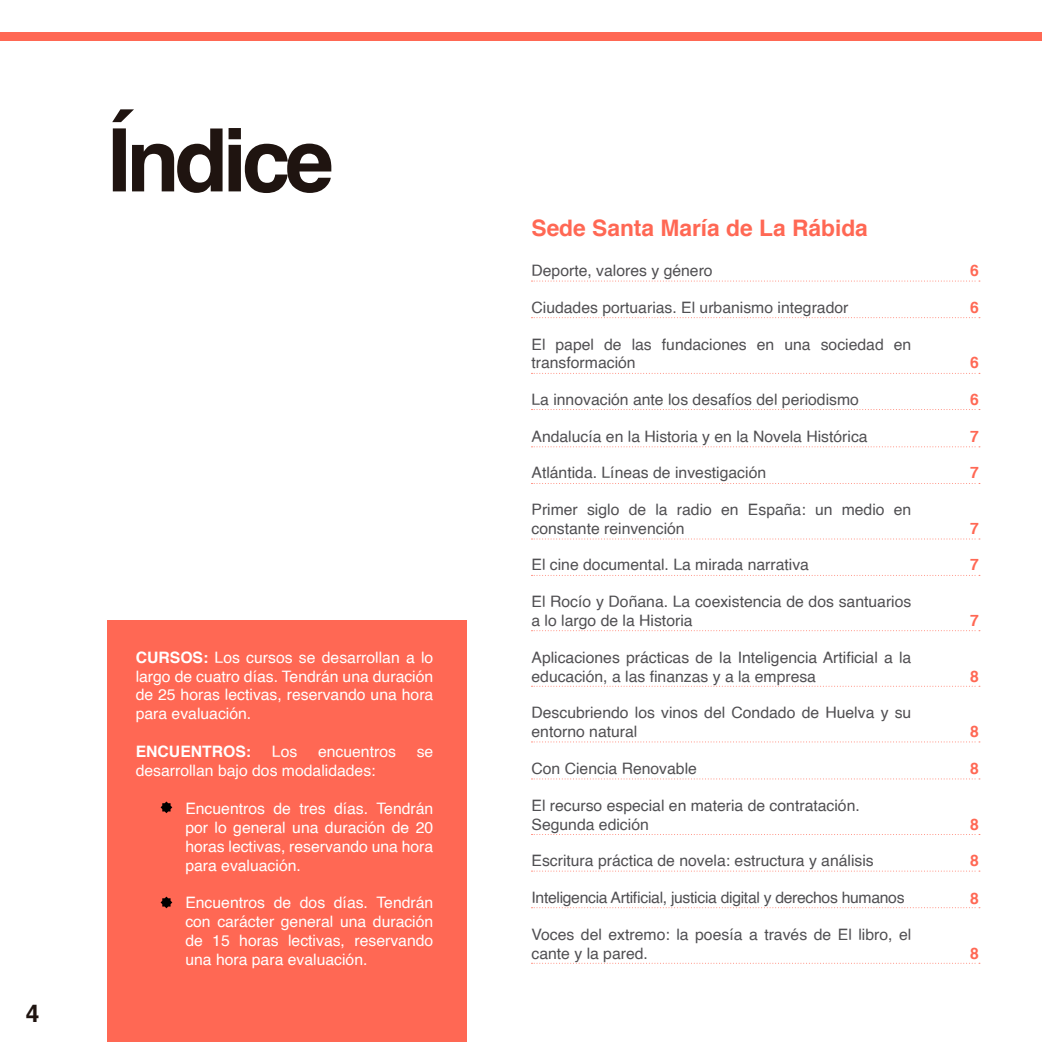
<style>
.page{position:relative;width:1042px;height:1042px;background:#fff}
.page>*{position:absolute;margin:0;border:0;box-sizing:border-box;transform-origin:0 0}
.t1{font:700 87.5px "Helvetica";letter-spacing:-.06em;color:#1f1410}
.t2{font:700 24.5px "Helvetica";color:#1f1410}
.t3{font:700 22.75px "Helvetica";color:#ff6854}
.t4{font:15.75px/18.9px "Helvetica";color:#504f52}
.t5{font:15.75px/18.9px "Helvetica";color:#fff;text-align:justify}
.t6{font:15.75px "Helvetica";letter-spacing:-.02em;color:#504f52}
.t7{font:700 15.75px "Helvetica";color:#ff6854}
.t8{font:700 15.75px "Helvetica";color:#fff}
.s1{font-weight:700}
</style>
<div class="page">
<div style="left:0;top:32px;width:1042px;height:9px;background:#ff6854"></div>
<svg style="left:531px;top:281px;width:449px;height:1px"></svg>
<svg style="left:531px;top:317px;width:449px;height:1px"></svg>
<svg style="left:531px;top:373px;width:449px;height:1px"></svg>
<svg style="left:531px;top:409px;width:449px;height:1px"></svg>
<svg style="left:531px;top:446px;width:449px;height:1px"></svg>
<svg style="left:531px;top:483px;width:449px;height:1px"></svg>
<svg style="left:531px;top:538px;width:449px;height:1px"></svg>
<svg style="left:531px;top:575px;width:449px;height:1px"></svg>
<svg style="left:531px;top:630px;width:449px;height:1px"></svg>
<svg style="left:531px;top:686px;width:449px;height:1px"></svg>
<svg style="left:531px;top:741px;width:449px;height:1px"></svg>
<svg style="left:531px;top:778px;width:449px;height:1px"></svg>
<svg style="left:531px;top:834px;width:449px;height:1px"></svg>
<svg style="left:531px;top:870px;width:449px;height:1px"></svg>
<svg style="left:531px;top:907px;width:449px;height:1px"></svg>
<svg style="left:531px;top:963px;width:449px;height:1px"></svg>
<div style="left:107px;top:621px;width:359px;height:421px;background:#ff6854"></div>
<svg style="left:161px;top:801px;width:11px;height:12px"></svg>
<svg style="left:161px;top:896px;width:11px;height:12px"></svg>
<h1 class="t1" style="left:107px;top:90px;width:228px">Índice</h1>
<h2 class="t2" style="left:26px;top:994px;width:15px">4</h2>
<p class="t5" style="left:136px;top:648px;width:299px"><span class="s1">CURSOS:</span> Los cursos se desarrollan a lo largo de cuatro días. Tendrán una duración de 25 horas lectivas, reservando una hora para evaluación.</p>
<p class="t8" style="left:136px;top:739px;width:117px">ENCUENTROS:</p>
<p class="t5" style="left:272px;top:742px;width:27px">Los</p>
<p class="t5" style="left:318px;top:742px;width:79px">encuentros</p>
<p class="t5" style="left:417px;top:742px;width:18px">se</p>
<p class="t5" style="left:136px;top:761px;width:241px">desarrollan bajo dos modalidades:</p>
<p class="t5" style="left:185px;top:799px;width:249px">Encuentros de tres días. Tendrán por lo general una duración de 20 horas lectivas, reservando una hora para evaluación.</p>
<p class="t5" style="left:185px;top:894px;width:249px">Encuentros de dos días. Tendrán con carácter general una duración de 15 horas lectivas, reservando una hora para evaluación.</p>
<h3 class="t3" style="left:531px;top:209px;width:338px">Sede Santa María de La Rábida</h3>
<p class="t4" style="left:531px;top:262px;width:183px">Deporte, valores y género</p>
<p class="t7" style="left:970px;top:258px;width:10px">6</p>
<p class="t7" style="left:970px;top:295px;width:10px">6</p>
<p class="t4" style="left:531px;top:298px;width:318px">Ciudades portuarias. El urbanismo integrador</p>
<p class="t4" style="left:531px;top:335px;width:381px">El papel de las fundaciones en una sociedad en transformación</p>
<p class="t4" style="left:531px;top:390px;width:329px">La innovación ante los desafíos del periodismo</p>
<p class="t4" style="left:531px;top:427px;width:338px">Andalucía en la Historia y en la Novela Histórica</p>
<p class="t4" style="left:531px;top:464px;width:236px">Atlántida. Líneas de investigación</p>
<p class="t4" style="left:531px;top:500px;width:381px">Primer siglo de la radio en España: un medio en constante reinvención</p>
<p class="t4" style="left:531px;top:556px;width:279px">El cine documental. La mirada narrativa</p>
<p class="t4" style="left:531px;top:592px;width:381px">El Rocío y Doñana. La coexistencia de dos santuarios a lo largo de la Historia</p>
<p class="t4" style="left:531px;top:648px;width:381px">Aplicaciones prácticas de la Inteligencia Artificial a la educación, a las finanzas y a la empresa</p>
<p class="t4" style="left:531px;top:704px;width:381px">Descubriendo los vinos del Condado de Huelva y su entorno natural</p>
<p class="t4" style="left:531px;top:760px;width:167px">Con Ciencia Renovable</p>
<p class="t4" style="left:531px;top:796px;width:330px">El recurso especial en materia de contratación.<br>Segunda edición</p>
<p class="t4" style="left:531px;top:852px;width:344px">Escritura práctica de novela: estructura y análisis</p>
<p class="t6" style="left:531px;top:885px;width:375px">Inteligencia Artificial, justicia digital y derechos humanos</p>
<p class="t4" style="left:531px;top:925px;width:381px">Voces del extremo: la poesía a través de El libro, el cante y la pared.</p>
<p class="t7" style="left:970px;top:350px;width:10px">6</p>
<p class="t7" style="left:970px;top:386px;width:10px">6</p>
<p class="t7" style="left:970px;top:423px;width:10px">7</p>
<p class="t7" style="left:970px;top:460px;width:10px">7</p>
<p class="t7" style="left:970px;top:515px;width:10px">7</p>
<p class="t7" style="left:970px;top:552px;width:10px">7</p>
<p class="t7" style="left:970px;top:608px;width:10px">7</p>
<p class="t7" style="left:970px;top:663px;width:10px">8</p>
<p class="t7" style="left:970px;top:719px;width:10px">8</p>
<p class="t7" style="left:970px;top:756px;width:10px">8</p>
<p class="t7" style="left:970px;top:811px;width:10px">8</p>
<p class="t7" style="left:970px;top:848px;width:10px">8</p>
<p class="t7" style="left:970px;top:885px;width:10px">8</p>
<p class="t7" style="left:970px;top:940px;width:10px">8</p>
</div>
